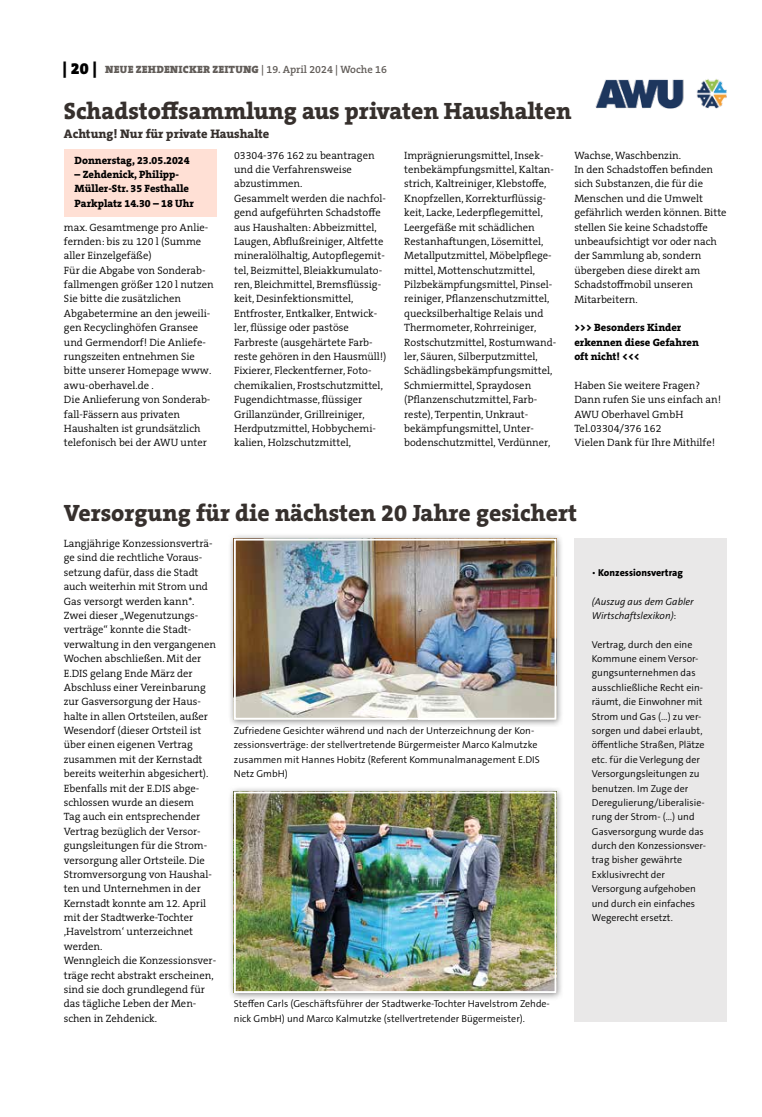
<style>
.page{position:relative;width:762px;height:1117px;background:#fff}
.page>*{position:absolute;margin:0;border:0;box-sizing:border-box;transform-origin:0 0}
.t1{font:800 23.75px "The Serif B W8";color:#36302d}
.t2{font:800 12.5px "The Serif B W8";color:#36302d}
.t3{font:300 10.62px/14.4px "The Serif B W4";color:#000}
.t4{font:800 10.62px/14.4px "The Serif B W8";color:#000}
.t5{font:900 10.62px "The Serif B W9";letter-spacing:.015em;color:#615c58}
.t6{font:300 10px/14.4px "The Sans B W4";color:#000}
.t7{font:italic 300 10px/14.4px "The Sans B W4";color:#000}
.t8{font:800 10px "The Sans B W8";color:#000}
.s1{font-size:16.25px;color:#000}
.s2{font-family:"The Serif B W6";font-weight:600}
.s3{font-family:"The Sans B W4";font-weight:300}
.s4{font-style:normal}
</style>
<div class="page">
<div style="left:64px;top:149px;width:152px;height:67px;background:#ffe0d5"></div>
<img style="left:595px;top:79px;width:132px;height:30px">
<div style="left:228px;top:532px;width:336px;height:195px;background:#000;opacity:.45"></div>
<img style="left:237px;top:541px;width:316px;height:175px">
<div style="left:234px;top:538px;width:322px;height:181px;border:2px solid #fff"></div>
<div style="left:228px;top:785px;width:336px;height:215px;background:#000;opacity:.45"></div>
<img style="left:237px;top:794px;width:316px;height:195px">
<div style="left:234px;top:791px;width:322px;height:201px;border:2px solid #fff"></div>
<div style="left:574px;top:538px;width:152px;height:483px;background:#e9e8e8"></div>
<p class="t5" style="left:63px;top:63px;width:326px"><span class="s1">| 20 |</span> NEUE ZEHDENICKER ZEITUNG <span class="s2">| 19. April 2024 | Woche 16</span></p>
<h1 class="t1" style="left:64px;top:95px;width:509px">Schadstoffsammlung aus privaten Haushalten</h1>
<p class="t2" style="left:64px;top:125px;width:207px">Achtung! Nur für private Haushalte</p>
<p class="t4" style="left:75px;top:153px;width:117px">Donnerstag, 23.05.2024</p>
<p class="t4" style="left:75px;top:167px;width:121px">– Zehdenick, Philipp-<br>Müller-Str. 35 Festhalle<br>Parkplatz 14.30 – 18 Uhr</p>
<p class="t3" style="left:64px;top:220px;width:151px">max. Gesamtmenge pro Anlie&shy;fernden: bis zu 120 l (Summe aller Einzelgefäße)<br>Für die Abgabe von Sonderab&shy;fallmengen größer 120 l nutzen<br>Sie bitte die zusätzlichen<br>Abgabetermine an den jeweili&shy;gen Recyclinghöfen Gransee und Germendorf! Die Anliefe&shy;rungszeiten entnehmen Sie bitte unserer Homepage www. awu-oberhavel.de .<br>Die Anlieferung von Sonderab&shy;fall-Fässern aus privaten<br>Haushalten ist grundsätzlich telefonisch bei der AWU unter</p>
<p class="t3" style="left:234px;top:148px;width:154px">03304-376 162 zu beantragen und die Verfahrensweise abzustimmen.<br>Gesammelt werden die nachfol&shy;gend aufgeführten Schadstoffe aus Haushalten: Abbeizmittel,<br>Laugen, Abflußreiniger, Altfette mineralölhaltig, Autopflegemit&shy;tel, Beizmittel, Bleiakkumulato&shy;ren, Bleichmittel, Bremsflüssig&shy;keit, Desinfektionsmittel,<br>Entfroster, Entkalker, Entwick&shy;ler, flüssige oder pastöse<br>Farbreste (ausgehärtete Farb&shy;reste gehören in den Hausmüll!)<br>Fixierer, Fleckentferner, Foto&shy;chemikalien, Frostschutzmittel,<br>Fugendichtmasse, flüssiger<br>Grillanzünder, Grillreiniger,<br>Herdputzmittel, Hobbychemi&shy;kalien, Holzschutzmittel,</p>
<p class="t3" style="left:404px;top:148px;width:154px">Imprägnierungsmittel, Insek&shy;tenbekämpfungsmittel, Kaltan&shy;strich, Kaltreiniger, Klebstoffe,<br>Knopfzellen, Korrekturflüssig&shy;keit, Lacke, Lederpflegemittel,<br>Leergefäße mit schädlichen<br>Restanhaftungen, Lösemittel,<br>Metallputzmittel, Möbelpflege&shy;mittel, Mottenschutzmittel,<br>Pilzbekämpfungsmittel, Pinsel&shy;reiniger, Pflanzenschutzmittel, quecksilberhaltige Relais und<br>Thermometer, Rohrreiniger,<br>Rostschutzmittel, Rostumwand&shy;ler, Säuren, Silberputzmittel,<br>Schädlingsbekämpfungsmittel,<br>Schmiermittel, Spraydosen (Pflanzenschutzmittel, Farb&shy;reste), Terpentin, Unkraut&shy;bekämpfungsmittel, Unter&shy;bodenschutzmittel, Verdünner,</p>
<p class="t3" style="left:574px;top:148px;width:154px">Wachse, Waschbenzin.<br>In den Schadstoffen befinden sich Substanzen, die für die<br>Menschen und die Umwelt gefährlich werden können. Bitte stellen Sie keine Schadstoffe unbeaufsichtigt vor oder nach der Sammlung ab, sondern übergeben diese direkt am<br>Schadstoffmobil unseren<br>Mitarbeitern.</p>
<p class="t4" style="left:574px;top:320px;width:126px">&gt;&gt;&gt; Besonders Kinder erkennen diese Gefahren oft nicht! &lt;&lt;&lt;</p>
<p class="t3" style="left:574px;top:378px;width:148px">Haben Sie weitere Fragen?<br>Dann rufen Sie uns einfach an!<br>AWU Oberhavel GmbH<br>Tel.03304/376 162<br>Vielen Dank für Ihre Mithilfe!</p>
<h1 class="t1" style="left:64px;top:497px;width:515px">Versorgung für die nächsten 20 Jahre gesichert</h1>
<p class="t3" style="left:64px;top:536px;width:154px">Langjährige Konzessionsverträ&shy;ge sind die rechtliche Voraus&shy;setzung dafür, dass die Stadt auch weiterhin mit Strom und<br>Gas versorgt werden kann*.<br>Zwei dieser „Wegenutzungs&shy;verträge“ konnte die Stadt&shy;verwaltung in den vergangenen<br>Wochen abschließen. Mit der<br>E.DIS gelang Ende März der<br>Abschluss einer Vereinbarung zur Gasversorgung der Haus&shy;halte in allen Ortsteilen, außer<br>Wesendorf (dieser Ortsteil ist über einen eigenen Vertrag zusammen mit der Kernstadt bereits weiterhin abgesichert).<br>Ebenfalls mit der E.DIS abge&shy;schlossen wurde an diesem<br>Tag auch ein entsprechender<br>Vertrag bezüglich der Versor&shy;gungsleitungen für die Strom&shy;versorgung aller Ortsteile. Die<br>Stromversorgung von Haushal&shy;ten und Unternehmen in der<br>Kernstadt konnte am 12. April mit der Stadtwerke-Tochter ‚Havelstrom‘ unterzeichnet werden.<br>Wenngleich die Konzessionsver&shy;träge recht abstrakt erscheinen, sind sie doch grundlegend für das tägliche Leben der Men&shy;schen in Zehdenick.</p>
<p class="t6" style="left:234px;top:723px;width:307px">Zufriedene Gesichter während und nach der Unterzeichnung der Kon&shy;zessionsverträge: der stellvertretende Bürgermeister Marco Kalmutzke zusammen mit Hannes Hobitz (Referent Kommunalmanagement E.DIS Netz GmbH)</p>
<p class="t6" style="left:234px;top:996px;width:317px">Steffen Carls (Geschäftsführer der Stadtwerke-Tochter Havelstrom Zehde&shy;nick GmbH) und Marco Kalmutzke (stellvertretender Bügermeister).</p>
<p class="t8" style="left:592px;top:566px;width:92px"><span class="s3">•</span> Konzessionsvertrag</p>
<p class="t7" style="left:592px;top:594px;width:103px">(Auszug aus dem Gabler<br>Wirtschaftslexikon)<span class="s4">:</span></p>
<p class="t6" style="left:592px;top:637px;width:116px">Vertrag, durch den eine<br>Kommune einem Versor&shy;gungsunternehmen das ausschließliche Recht ein&shy;räumt, die Einwohner mit<br>Strom und Gas (…) zu ver&shy;sorgen und dabei erlaubt, öffentliche Straßen, Plätze etc. für die Verlegung der<br>Versorgungsleitungen zu benutzen. Im Zuge der<br>Deregulierung/Liberalisie&shy;rung der Strom- (…) und<br>Gasversorgung wurde das durch den Konzessionsver&shy;trag bisher gewährte<br>Exklusivrecht der<br>Versorgung aufgehoben und durch ein einfaches<br>Wegerecht ersetzt.</p>
</div>
